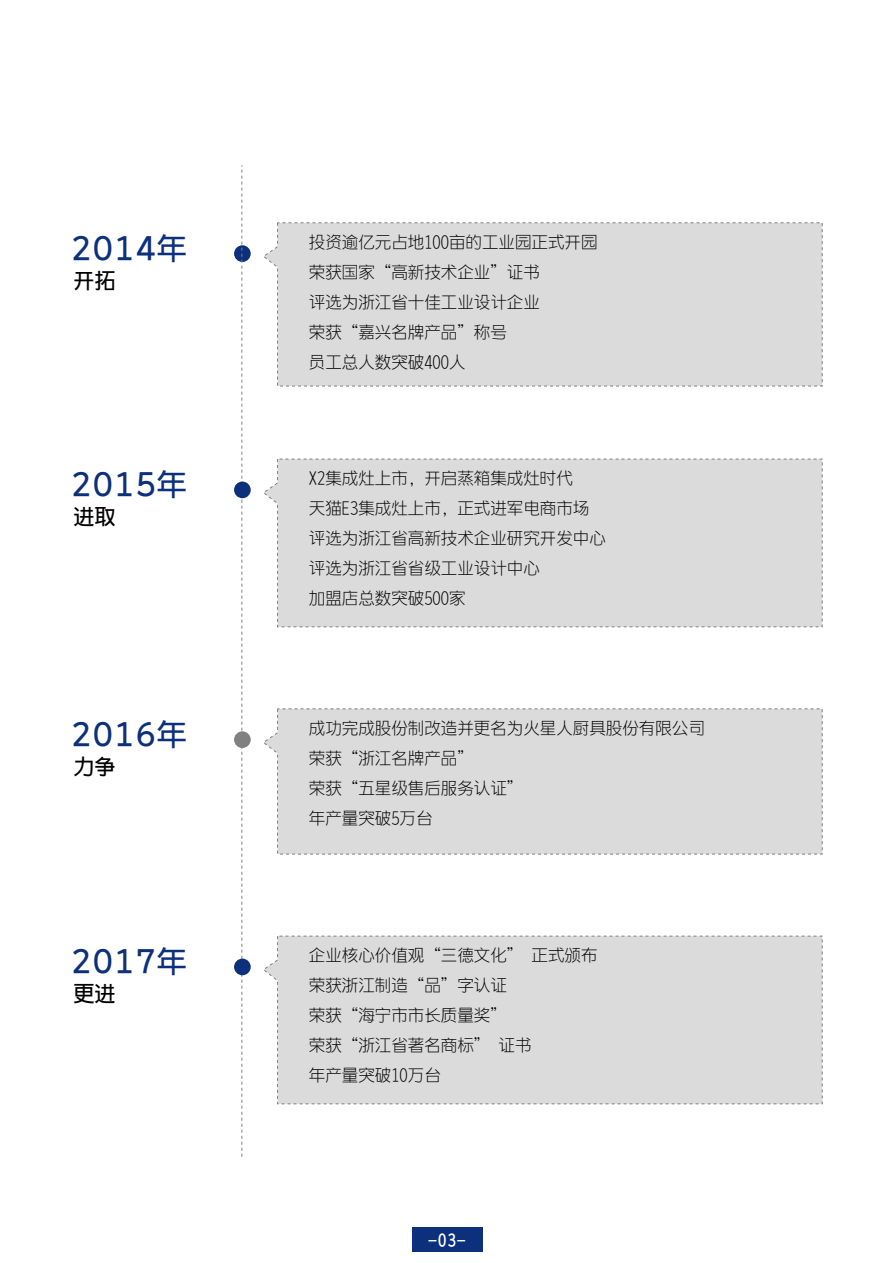
<style>
.page{position:relative;width:893px;height:1263px;background:#fff}
.page>*{position:absolute;margin:0;border:0;box-sizing:border-box;transform-origin:0 0}
.t1{font:30px "DFPUD Gothic SC2 W6";color:#0c307c}
.t2{font:21px "DFPUD Gothic SC2 W6";color:#000}
.t3{font:16.5px/30px "DFUD Gothic SC2 W2";color:#000}
.t4{font:16.5px "DFUD Gothic SC2 W6";color:#fff}
</style>
<div class="page">
<div style="left:234px;top:245px;width:17px;height:17px;background:#0c307c;border-radius:50%"></div>
<div style="left:264px;top:222px;width:559px;height:165px;background:#dbdbdb"></div>
<svg style="left:241px;top:165px;width:1px;height:992px"></svg>
<div style="left:234px;top:482px;width:17px;height:16px;background:#0c307c;border-radius:50%"></div>
<div style="left:264px;top:458px;width:559px;height:169px;background:#dbdbdb"></div>
<div style="left:234px;top:958px;width:17px;height:17px;background:#0c307c;border-radius:50%"></div>
<div style="left:264px;top:935px;width:559px;height:169px;background:#dbdbdb"></div>
<div style="left:234px;top:731px;width:17px;height:17px;background:#808080;border-radius:50%"></div>
<div style="left:264px;top:708px;width:559px;height:147px;background:#dbdbdb"></div>
<div style="left:413px;top:1227px;width:70px;height:25px;background:#0c307c"></div>
<h1 class="t1" style="left:71px;top:230px;width:118px">2014年</h1>
<p class="t2" style="left:73px;top:268px;width:43px">开拓</p>
<p class="t3" style="left:309px;top:228px;width:290px">投资逾亿元占地100亩的工业园正式开园荣获国家“高新技术企业”证书<br>评选为浙江省十佳工业设计企业<br>荣获“嘉兴名牌产品”称号<br>员工总人数突破400人</p>
<h1 class="t1" style="left:71px;top:466px;width:118px">2015年</h1>
<p class="t2" style="left:73px;top:504px;width:43px">进取</p>
<p class="t3" style="left:309px;top:464px;width:298px">X2集成灶上市，开启蒸箱集成灶时代<br>天猫E3集成灶上市，正式进军电商市场评选为浙江省高新技术企业研究开发中心评选为浙江省省级工业设计中心<br>加盟店总数突破500家</p>
<h1 class="t1" style="left:71px;top:716px;width:118px">2016年</h1>
<p class="t2" style="left:73px;top:754px;width:43px">力争</p>
<p class="t3" style="left:309px;top:714px;width:397px">成功完成股份制改造并更名为火星人厨具股份有限公司荣获“浙江名牌产品”<br>荣获“五星级售后服务认证”<br>年产量突破5万台</p>
<h1 class="t1" style="left:71px;top:943px;width:118px">2017年</h1>
<p class="t2" style="left:73px;top:981px;width:43px">更进</p>
<p class="t3" style="left:309px;top:941px;width:290px">企业核心价值观“三德文化” 正式颁布荣获浙江制造“品”字认证<br>荣获“海宁市市长质量奖”<br>荣获“浙江省著名商标” 证书<br>年产量突破10万台</p>
<p class="t4" style="left:429px;top:1230px;width:38px">-03-</p>
</div>
